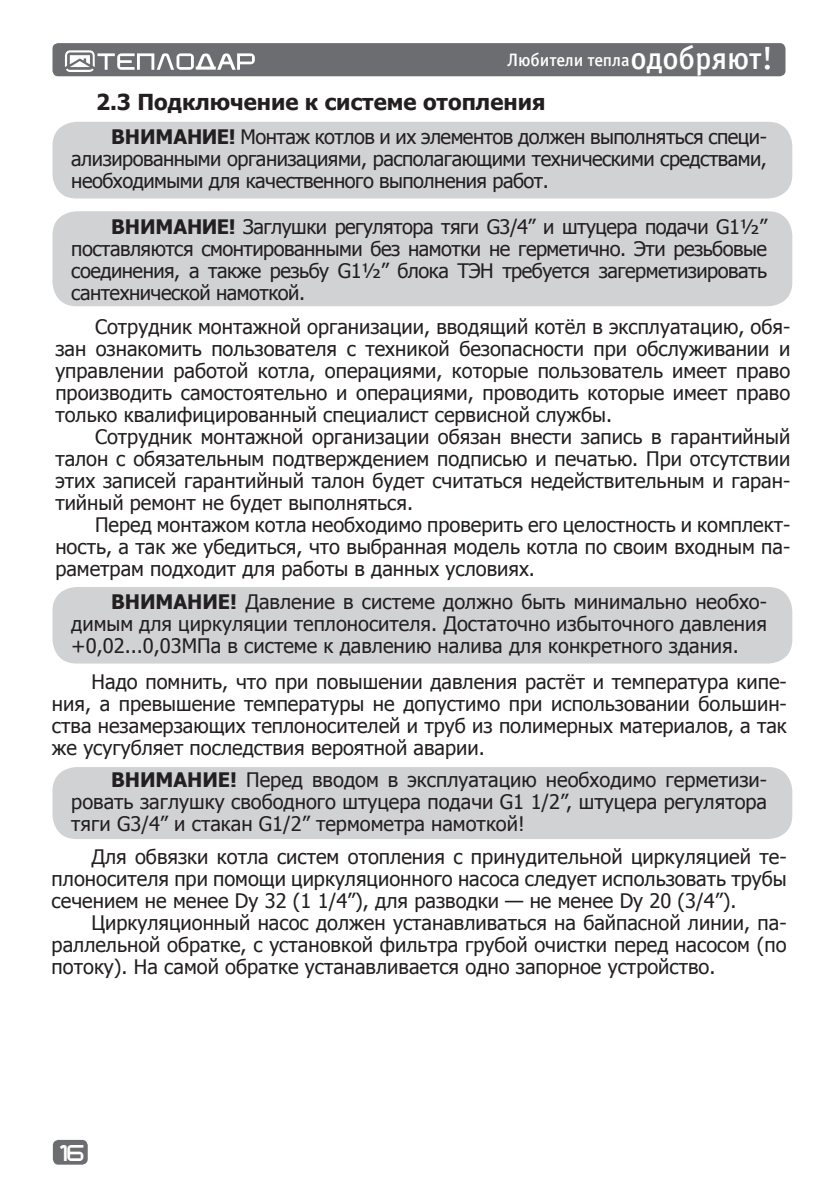
<style>
.page{position:relative;width:840px;height:1191px;background:#fff}
.page>*{position:absolute;margin:0;border:0;box-sizing:border-box;transform-origin:0 0}
.t1{font:700 22px "Tahoma";color:#231f20}
.t2{font:20px/22px "Tahoma";color:#231f20;text-align:justify}
.t3{font:18px "Officina Sans Medium C";letter-spacing:-.005em;color:#fff}
.t4{font:16px "teplodar";color:#fff}
.s1{font-size:32px}
.s2{font-weight:700}
</style>
<div class="page">
<div style="left:53px;top:1139px;width:35px;height:25px;background:#6c6d70;border-radius:6px"></div>
<div style="left:52px;top:43px;width:733px;height:33px;background:#6c6d70;border-radius:6px"></div>
<svg style="left:65px;top:50px;width:190px;height:22px"></svg>
<div style="left:52px;top:122px;width:739px;height:76px;background:#d1d2d4;border-radius:24px"></div>
<div style="left:52px;top:587px;width:739px;height:76px;background:#d1d2d4;border-radius:24px"></div>
<div style="left:52px;top:767px;width:739px;height:72px;background:#d1d2d4;border-radius:24px"></div>
<div style="left:52px;top:211px;width:739px;height:95px;background:#d1d2d4;border-radius:24px"></div>
<p class="t3" style="left:507px;top:50px;width:267px">Любители тепла<span class="s1">одобряют!</span></p>
<p class="t1" style="left:96px;top:87px;width:450px">2.3 Подключение к системе отопления</p>
<p class="t2" style="left:71px;top:125px;width:696px;text-indent:40px"><span class="s2">ВНИМАНИЕ!</span> Монтаж котлов и их элементов должен выполняться специ&shy;ализированными организациями, располагающими техническими средствами, необходимыми для качественного выполнения работ.</p>
<p class="t2" style="left:71px;top:214px;width:697px;text-indent:40px"><span class="s2">ВНИМАНИЕ!</span> Заглушки регулятора тяги G3/4” и штуцера подачи G1½” поставляются смонтированными без намотки не герметично. Эти резьбовые соединения, а также резьбу G1½” блока ТЭН требуется загерметизировать сантехнической намоткой.</p>
<p class="t2" style="left:55px;top:315px;width:736px;text-indent:40px">Сотрудник монтажной организации, вводящий котёл в эксплуатацию, обя&shy;зан ознакомить пользователя с техникой безопасности при обслуживании и управлении работой котла, операциями, которые пользователь имеет право производить самостоятельно и операциями, проводить которые имеет право только квалифицированный специалист сервисной службы.</p>
<p class="t2" style="left:55px;top:425px;width:736px;text-indent:40px">Сотрудник монтажной организации обязан внести запись в гарантийный талон с обязательным подтверждением подписью и печатью. При отсутствии этих записей гарантийный талон будет считаться недействительным и гаран&shy;тийный ремонт не будет выполняться.</p>
<p class="t2" style="left:55px;top:513px;width:736px;text-indent:40px">Перед монтажом котла необходимо проверить его целостность и комплект&shy;ность, а так же убедиться, что выбранная модель котла по своим входным па&shy;раметрам подходит для работы в данных условиях.</p>
<p class="t2" style="left:71px;top:590px;width:697px;text-indent:40px"><span class="s2">ВНИМАНИЕ!</span> Давление в системе должно быть минимально необхо&shy;димым для циркуляции теплоносителя. Достаточно избыточного давления +0,02...0,03МПа в системе к давлению налива для конкретного здания.</p>
<p class="t2" style="left:52px;top:670px;width:736px;text-indent:40px">Надо помнить, что при повышении давления растёт и температура кипе&shy;ния, а превышение температуры не допустимо при использовании большин&shy;ства незамерзающих теплоносителей и труб из полимерных материалов, а так же усугубляет последствия вероятной аварии.</p>
<p class="t2" style="left:71px;top:767px;width:697px;text-indent:40px"><span class="s2">ВНИМАНИЕ!</span> Перед вводом в эксплуатацию необходимо герметизи&shy;ровать заглушку свободного штуцера подачи G1 1/2”, штуцера регулятора тяги G3/4” и стакан G1/2” термометра намоткой!</p>
<p class="t2" style="left:52px;top:845px;width:736px;text-indent:40px">Для обвязки котла систем отопления с принудительной циркуляцией те&shy;плоносителя при помощи циркуляционного насоса следует использовать трубы сечением не менее Dу 32 (1 1/4”), для разводки — не менее Dу 20 (3/4”).</p>
<p class="t2" style="left:52px;top:911px;width:736px;text-indent:40px">Циркуляционный насос должен устанавливаться на байпасной линии, па&shy;раллельной обратке, с установкой фильтра грубой очистки перед насосом (по потоку). На самой обратке устанавливается одно запорное устройство.</p>
<p class="t4" style="left:56px;top:1145px;width:29px">16</p>
</div>
